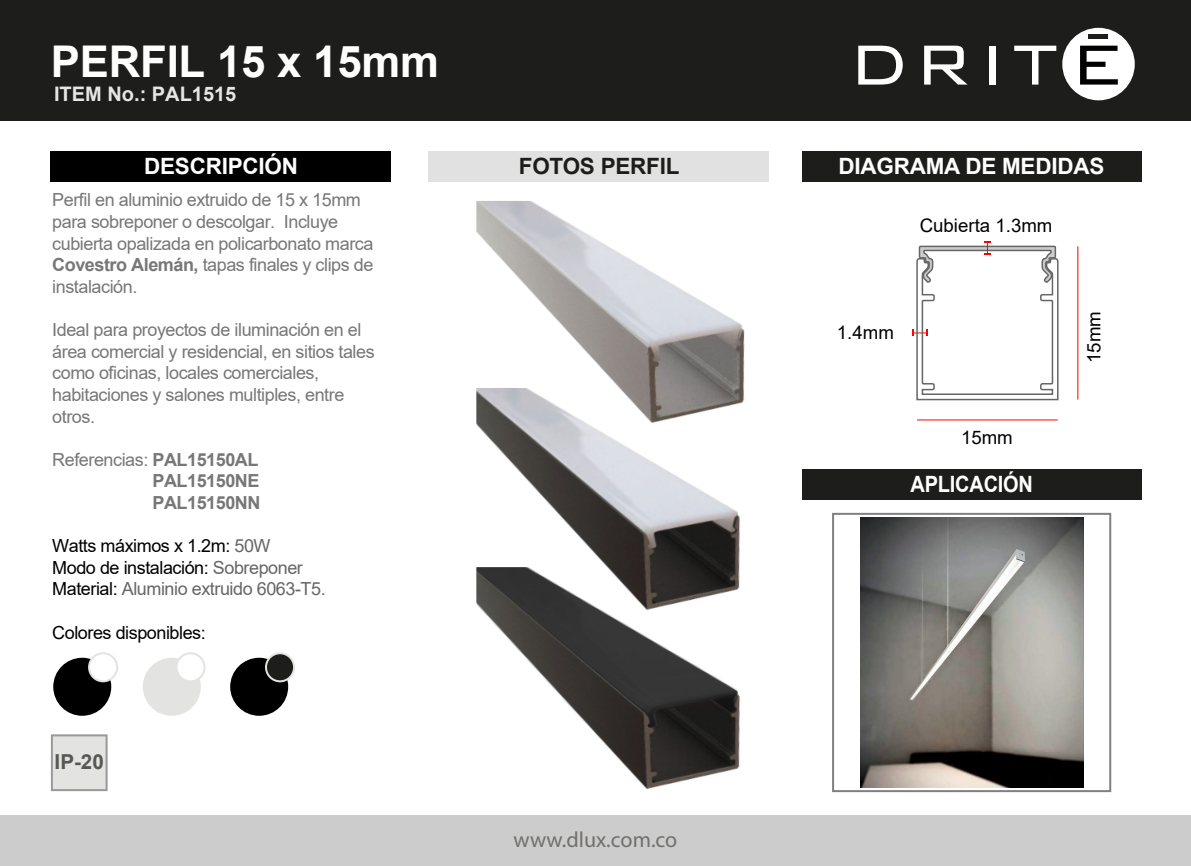
<style>
.page{position:relative;width:1191px;height:866px;background:#fff}
.page>*{position:absolute;margin:0;border:0;box-sizing:border-box;transform-origin:0 0}
.t1{font:700 43.8px "Arial";letter-spacing:-.005em;color:#fff}
.t2{font:700 22.4px "Arial";letter-spacing:-.01em;color:#fff}
.t3{font:700 22.4px "Arial";letter-spacing:-.01em;color:#1d1d1b}
.t4{font:700 22.4px "Arial";letter-spacing:-.01em;color:#fff;scale:.89 1}
.t5{font:22px "Myriad Pro";color:#71706e}
.t6{font:700 20.6px "Arial";color:#575756}
.t7{font:700 20px "Arial";color:#e6e6e6}
.t8{font:18.6px "Arial";color:#000}
.t9{font:18px/21.6px "Arial";letter-spacing:-.025em;color:#777}
.t10{font:18px/21.6px "Arial";letter-spacing:-.025em;color:#000}
.t11{font:700 18px/21.6px "Arial";letter-spacing:-.025em;color:#777;text-align:justify}
.s1{font-weight:700}
.s2{font-weight:400}
.s3{color:#666}
</style>
<div class="page">
<div style="left:0;top:0;width:1190px;height:120px;background:#1d1d1b"></div>
<div style="left:0;top:814px;width:1191px;height:51px;background:#ccc"></div>
<div style="left:1062px;top:28px;width:72px;height:72px;background:#fff;border-radius:50%"></div>
<div style="left:1088px;top:34px;width:20px;height:5px;background:#1d1e1c"></div>
<svg style="left:858px;top:46px;width:44px;height:39px"></svg>
<svg style="left:924px;top:46px;width:43px;height:39px"></svg>
<div style="left:989px;top:46px;width:6px;height:39px;background:#fff"></div>
<svg style="left:1014px;top:46px;width:42px;height:39px"></svg>
<svg style="left:1080px;top:46px;width:37px;height:39px"></svg>
<div style="left:51px;top:151px;width:340px;height:30px;background:#000"></div>
<div style="left:429px;top:151px;width:340px;height:31px;background:#e1e1e1"></div>
<div style="left:801px;top:151px;width:340px;height:30px;background:#1d1d1b"></div>
<div style="left:801px;top:469px;width:340px;height:30px;background:#1d1d1b"></div>
<div style="left:832px;top:512px;width:279px;height:279px;border:2px solid #808080"></div>
<svg style="left:51px;top:734px;width:57px;height:56px;background:#dadad9"></svg>
<img style="left:860px;top:517px;width:223px;height:270px">
<hr style="left:1077px;top:246px;width:1px;height:153px;background:#f00">
<hr style="left:917px;top:419px;width:140px;height:1px;background:#f00">
<svg style="left:912px;top:242px;width:147px;height:159px"></svg>
<img style="left:476px;top:201px;width:269px;height:187px">
<img style="left:476px;top:388px;width:269px;height:179px">
<img style="left:476px;top:567px;width:264px;height:223px">
<div style="left:53px;top:657px;width:58px;height:58px;background:#000;border-radius:50%"></div>
<svg style="left:88px;top:652px;width:30px;height:30px"></svg>
<div style="left:230px;top:657px;width:58px;height:58px;background:#000;border-radius:50%"></div>
<svg style="left:265px;top:652px;width:30px;height:30px"></svg>
<div style="left:143px;top:657px;width:58px;height:58px;background:#e3e3e2;border-radius:50%"></div>
<svg style="left:175px;top:652px;width:30px;height:30px"></svg>
<h1 class="t1" style="left:51px;top:31px;width:389px">PERFIL 15 x 15mm</h1>
<p class="t7" style="left:54px;top:80px;width:184px">ITEM No.: PAL1515</p>
<p class="t2" style="left:144px;top:151px;width:155px">DESCRIPCIÓN</p>
<p class="t3" style="left:519px;top:150px;width:162px">FOTOS PERFIL</p>
<p class="t2" style="left:838px;top:150px;width:267px">DIAGRAMA DE MEDIDAS</p>
<p class="t9" style="left:52px;top:189px;width:323px">Perfil en aluminio extruido de 15 x 15mm para sobreponer o descolgar. Incluye cubierta opalizada en policarbonato marca <span class="s1">Covestro Alemán,</span> tapas finales y clips de instalación.</p>
<p class="t9" style="left:52px;top:319px;width:324px">Ideal para proyectos de iluminación en el área comercial y residencial, en sitios tales como oficinas, locales comerciales, habitaciones y salones multiples, entre otros.</p>
<p class="t11" style="left:152px;top:448px;width:109px;text-indent:-100px"><span class="s2">Referencias:</span> PAL15150AL PAL15150NE PAL15150NN</p>
<p class="t10" style="left:52px;top:535px;width:275px">Watts máximos x 1.2m: <span class="s3">50W<br></span>Modo de instalación: <span class="s3">Sobreponer<br></span>Material: <span class="s3">Aluminio extruido 6063-T5.</span></p>
<p class="t10" style="left:52px;top:621px;width:155px">Colores disponibles:</p>
<p class="t6" style="left:55px;top:746px;width:51px">IP-20</p>
<p class="t5" style="left:513px;top:826px;width:165px">www.dlux.com.co</p>
<p class="t8" style="left:919px;top:213px;width:134px">Cubierta 1.3mm</p>
<p class="t8" style="left:837px;top:319px;width:58px">1.4mm</p>
<p class="t8" style="left:961px;top:425px;width:53px">15mm</p>
<p class="t8" style="left:1081px;top:363px;width:53px;rotate:-90deg">15mm</p>
<p class="t4" style="left:910px;top:468px;width:139px">APLICACIÓN</p>
<p class="t2" style="left:877px;top:466px;width:213px">CARACTERISTICAS</p>
</div>
